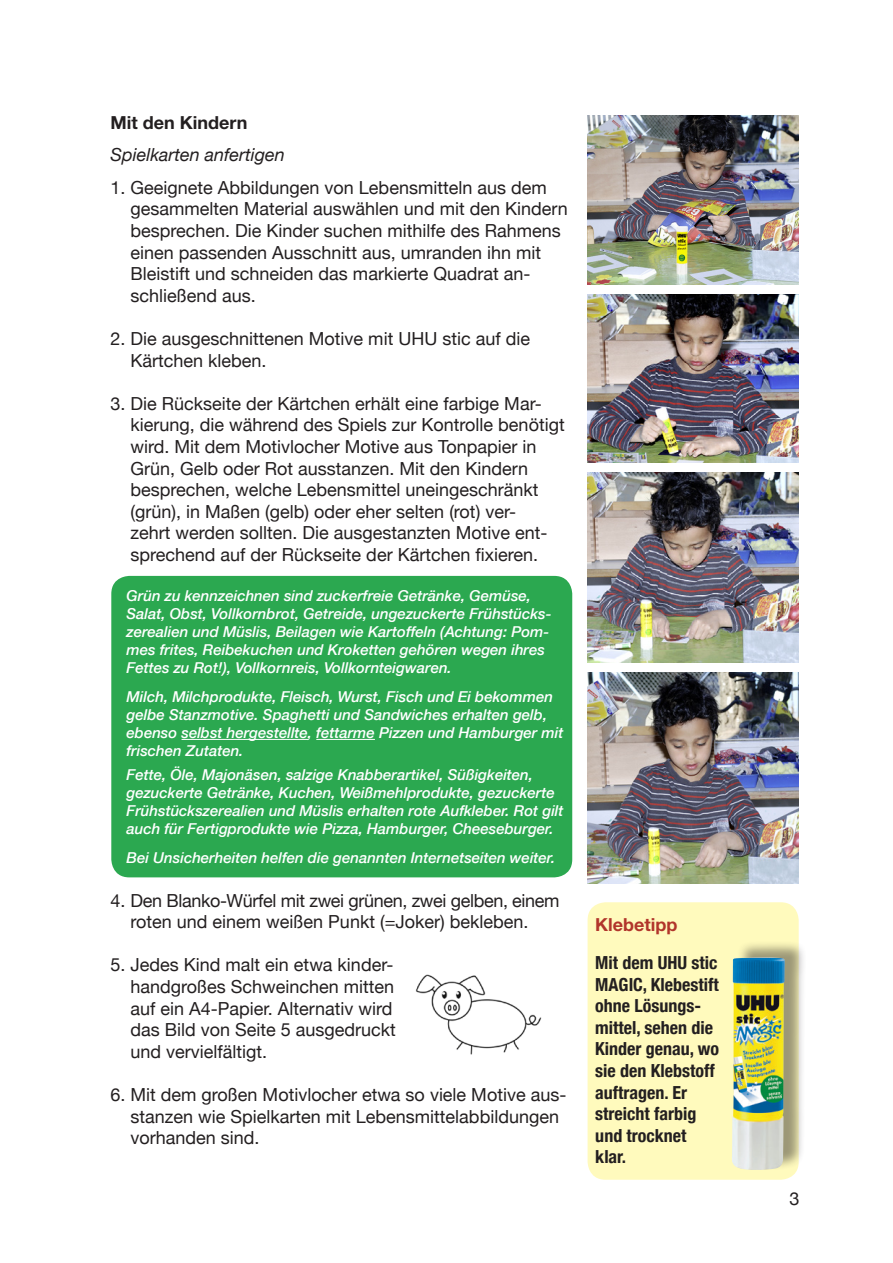
<style>
.page{position:relative;width:893px;height:1263px;background:#fff}
.page>*{position:absolute;margin:0;border:0;box-sizing:border-box;transform-origin:0 0}
.t1{font:18px/21.6px "Helvetica Neue";color:#231f20}
.t2{font:700 condensed 18px/21.6px "Helvetica Neue";color:#231f20}
.t3{font:18px/21.6px "Helvetica Neue";letter-spacing:-.02em;color:#231f20}
.t4{font:italic 18px "Helvetica Neue";color:#231f20}
.t5{font:700 18px "Helvetica Neue";color:#231f20}
.t6{font:700 18px "Helvetica Neue";color:#b1352b}
.t7{font:italic 500 15px/18px "Helvetica Neue";color:#fff}
</style>
<div class="page">
<img style="left:588px;top:116px;width:211px;height:168px">
<div style="left:588px;top:902px;width:211px;height:278px;background:#fffabd;border-radius:18px"></div>
<div style="left:736px;top:940px;width:71px;height:231px;background:#231f20;opacity:.45"></div>
<img style="left:732px;top:957px;width:53px;height:214px">
<img style="left:588px;top:294px;width:211px;height:169px">
<img style="left:588px;top:473px;width:211px;height:190px">
<img style="left:588px;top:673px;width:211px;height:211px">
<div style="left:111px;top:576px;width:461px;height:301px;background:#2ba850;border-radius:18px"></div>
<hr style="left:182px;top:739px;width:126px;height:1px;background:#fff">
<hr style="left:316px;top:739px;width:59px;height:1px;background:#fff">
<img style="left:415px;top:974px;width:127px;height:81px">
<p class="t5" style="left:111px;top:111px;width:138px">Mit den Kindern</p>
<p class="t4" style="left:111px;top:144px;width:176px">Spielkarten anfertigen</p>
<p class="t1" style="left:131px;top:176px;width:439px;text-indent:-20px">1. Geeignete Abbildungen von Lebensmitteln aus dem gesammelten Material auswählen und mit den Kindern besprechen. Die Kinder suchen mithilfe des Rahmens einen passenden Ausschnitt aus, umranden ihn mit Bleistift und schneiden das markierte Quadrat an&shy;schließend aus.</p>
<p class="t1" style="left:131px;top:327px;width:401px;text-indent:-20px">2. Die ausgeschnittenen Motive mit UHU stic auf die<br>Kärtchen kleben.</p>
<p class="t1" style="left:131px;top:392px;width:436px;text-indent:-20px">3. Die Rückseite der Kärtchen erhält eine farbige Mar&shy;kierung, die während des Spiels zur Kontrolle benötigt wird. Mit dem Motivlocher Motive aus Tonpapier in Grün, Gelb oder Rot ausstanzen. Mit den Kindern besprechen, welche Lebensmittel uneingeschränkt (grün), in Maßen (gelb) oder eher selten (rot) ver-<br>zehrt werden sollten. Die ausgestanzten Motive ent&shy;sprechend auf der Rückseite der Kärtchen fixieren.</p>
<p class="t7" style="left:126px;top:586px;width:427px">Grün zu kennzeichnen sind zuckerfreie Getränke, Gemüse, Salat, Obst, Vollkornbrot, Getreide, ungezuckerte Frühstücks&shy;zerealien und Müslis, Beilagen wie Kartoffeln (Achtung: Pom&shy;mes frites, Reibekuchen und Kroketten gehören wegen ihres Fettes zu Rot!), Vollkornreis, Vollkornteigwaren.</p>
<p class="t7" style="left:126px;top:687px;width:439px">Milch, Milchprodukte, Fleisch, Wurst, Fisch und Ei bekommen gelbe Stanzmotive. Spaghetti und Sandwiches erhalten gelb, ebenso selbst hergestellte, fettarme Pizzen und Hamburger mit frischen Zutaten.</p>
<p class="t7" style="left:126px;top:765px;width:439px">Fette, Öle, Majonäsen, salzige Knabberartikel, Süßigkeiten, gezuckerte Getränke, Kuchen, Weißmehlprodukte, gezuckerte Frühstückszerealien und Müslis erhalten rote Aufkleber. Rot gilt auch für Fertigprodukte wie Pizza, Hamburger, Cheeseburger.</p>
<p class="t7" style="left:126px;top:848px;width:430px">Bei Unsicherheiten helfen die genannten Internetseiten weiter.</p>
<p class="t3" style="left:131px;top:889px;width:430px;text-indent:-20px">4. Den Blanko-Würfel mit zwei grünen, zwei gelben, einem roten und einem weißen Punkt (=Joker) bekleben.</p>
<p class="t1" style="left:131px;top:954px;width:267px;text-indent:-20px">5. Jedes Kind malt ein etwa kinder&shy;handgroßes Schweinchen mitten auf ein A4-Papier. Alternativ wird das Bild von Seite 5 ausgedruckt und vervielfältigt.</p>
<p class="t1" style="left:131px;top:1083px;width:437px;text-indent:-20px">6. Mit dem großen Motivlocher etwa so viele Motive aus&shy;stanzen wie Spielkarten mit Lebensmittelabbildungen vorhanden sind.</p>
<p class="t6" style="left:595px;top:913px;width:84px">Klebetipp</p>
<p class="t2" style="left:595px;top:951px;width:125px">Mit dem UHU stic<br>MAGIC, Klebestift ohne Lösungs&shy;mittel, sehen die<br>Kinder genau, wo sie den Klebstoff auftragen. Er streicht farbig und trocknet klar.</p>
<p class="t1" style="left:789px;top:1187px;width:12px">3</p>
</div>
